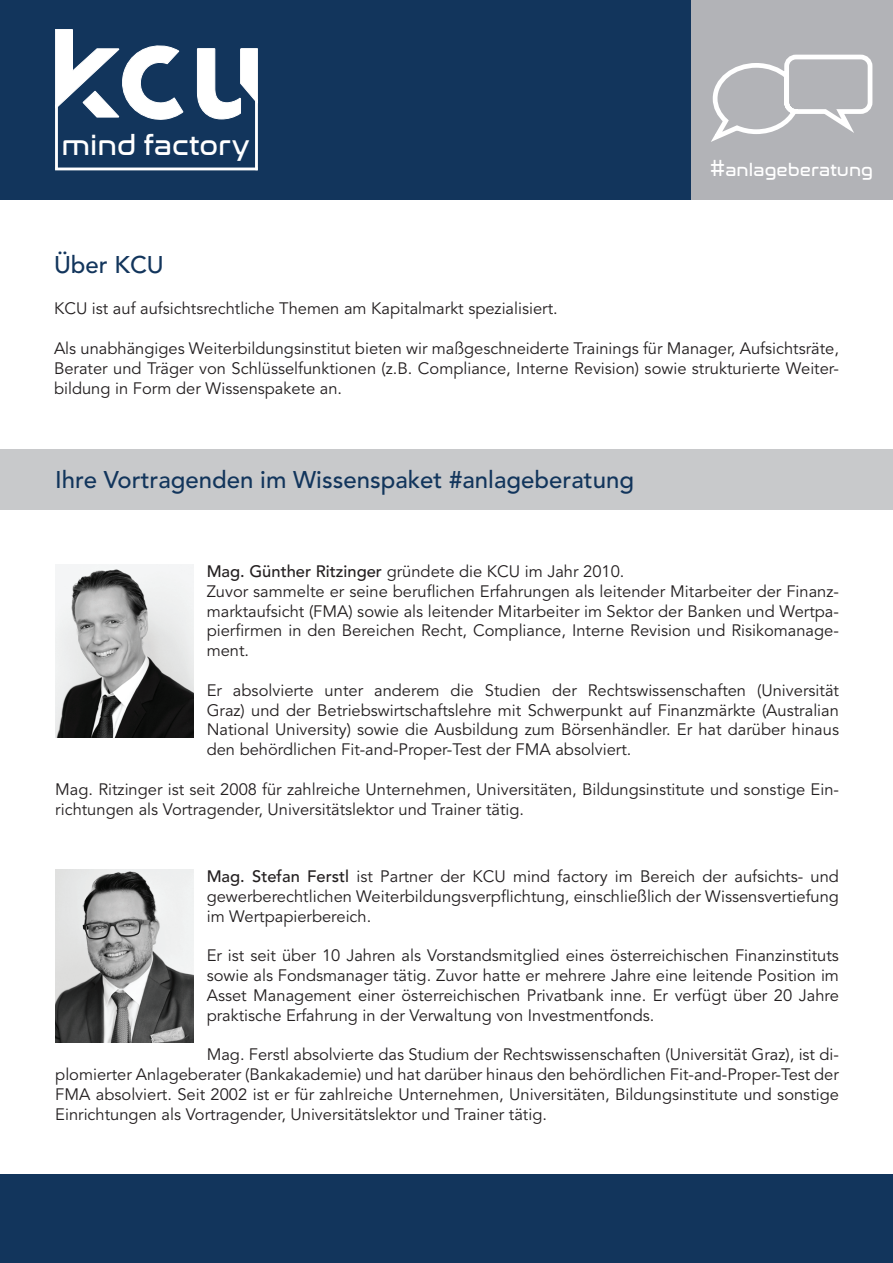
<style>
.page{position:relative;width:893px;height:1263px;background:#fff}
.page>*{position:absolute;margin:0;border:0;box-sizing:border-box;transform-origin:0 0}
.t1{font:27.9px "Nasalization Rg";color:#fff}
.t2{font:500 24px "Avenir LT Std";color:#12355c}
.t3{font:17.25px "Nasalization Rg";color:#fff}
.t4{font:16.5px/19.8px "Avenir LT Std";color:#231f20;text-align:justify}
.s1{font-size:24px}
.s2{font-weight:500}
</style>
<div class="page">
<div style="left:0;top:0;width:893px;height:200px;background:#12355c"></div>
<div style="left:0;top:449px;width:893px;height:60px;background:#c8c9cb"></div>
<img style="left:55px;top:870px;width:139px;height:173px">
<img style="left:55px;top:564px;width:139px;height:173px">
<svg style="left:55px;top:29px;width:128px;height:91px"></svg>
<svg style="left:197px;top:48px;width:61px;height:71px"></svg>
<hr style="left:55px;top:105px;width:3px;height:65px;background:#fff">
<hr style="left:255px;top:99px;width:3px;height:71px;background:#fff">
<hr style="left:55px;top:168px;width:203px;height:2px;background:#fff">
<div style="left:692px;top:0;width:201px;height:200px;background:#b2b3b7"></div>
<div style="left:0;top:1174px;width:893px;height:89px;background:#12355c"></div>
<svg style="left:711px;top:54px;width:162px;height:88px"></svg>
<h1 class="t1" style="left:61px;top:120px;width:190px">mind factory</h1>
<p class="t3" style="left:710px;top:155px;width:165px"><span class="s1">#</span>anlageberatung</p>
<h2 class="t2" style="left:54px;top:251px;width:111px">Über KCU</h2>
<p class="t4" style="left:54px;top:299px;width:505px">KCU ist auf aufsichtsrechtliche Themen am Kapitalmarkt spezialisiert.</p>
<p class="t4" style="left:54px;top:339px;width:786px">Als unabhängiges Weiterbildungsinstitut bieten wir maßgeschneiderte Trainings für Manager, Aufsichtsräte, Berater und Träger von Schlüsselfunktionen (z.B. Compliance, Interne Revision) sowie strukturierte Weiter&shy;bildung in Form der Wissenspakete an.</p>
<h2 class="t2" style="left:55px;top:466px;width:580px">Ihre Vortragenden im Wissenspaket #anlageberatung</h2>
<p class="t4" style="left:207px;top:562px;width:634px;text-align:left"><span class="s2">Mag. Günther Ritzinger</span> gründete die KCU im Jahr 2010.<br>Zuvor sammelte er seine beruflichen Erfahrungen als leitender Mitarbeiter der Finanz&shy;marktaufsicht (FMA) sowie als leitender Mitarbeiter im Sektor der Banken und Wertpa&shy;pierfirmen in den Bereichen Recht, Compliance, Interne Revision und Risikomanage&shy;ment.</p>
<p class="t4" style="left:207px;top:681px;width:634px">Er absolvierte unter anderem die Studien der Rechtswissenschaften (Universität Graz) und der Betriebswirtschaftslehre mit Schwerpunkt auf Finanzmärkte (Australian National University) sowie die Ausbildung zum Börsenhändler. Er hat darüber hinaus den behördlichen Fit-and-Proper-Test der FMA absolviert.</p>
<p class="t4" style="left:55px;top:780px;width:785px">Mag. Ritzinger ist seit 2008 für zahlreiche Unternehmen, Universitäten, Bildungsinstitute und sonstige Ein&shy;richtungen als Vortragender, Universitätslektor und Trainer tätig.</p>
<p class="t4" style="left:207px;top:867px;width:634px"><span class="s2">Mag. Stefan Ferstl</span> ist Partner der KCU mind factory im Bereich der aufsichts- und gewerberechtlichen Weiterbildungsverpflichtung, einschließlich der Wissensvertiefung im Wertpapierbereich.</p>
<p class="t4" style="left:207px;top:946px;width:634px">Er ist seit über 10 Jahren als Vorstandsmitglied eines österreichischen Finanzinstituts sowie als Fondsmanager tätig. Zuvor hatte er mehrere Jahre eine leitende Position im Asset Management einer österreichischen Privatbank inne. Er verfügt über 20 Jahre praktische Erfahrung in der Verwaltung von Investmentfonds.</p>
<p class="t4" style="left:55px;top:1045px;width:785px;text-indent:151px">Mag. Ferstl absolvierte das Studium der Rechtswissenschaften (Universität Graz), ist di&shy;plomierter Anlageberater (Bankakademie) und hat darüber hinaus den behördlichen Fit-and-Proper-Test der FMA absolviert. Seit 2002 ist er für zahlreiche Unternehmen, Universitäten, Bildungsinstitute und sonstige Einrichtungen als Vortragender, Universitätslektor und Trainer tätig.</p>
</div>
